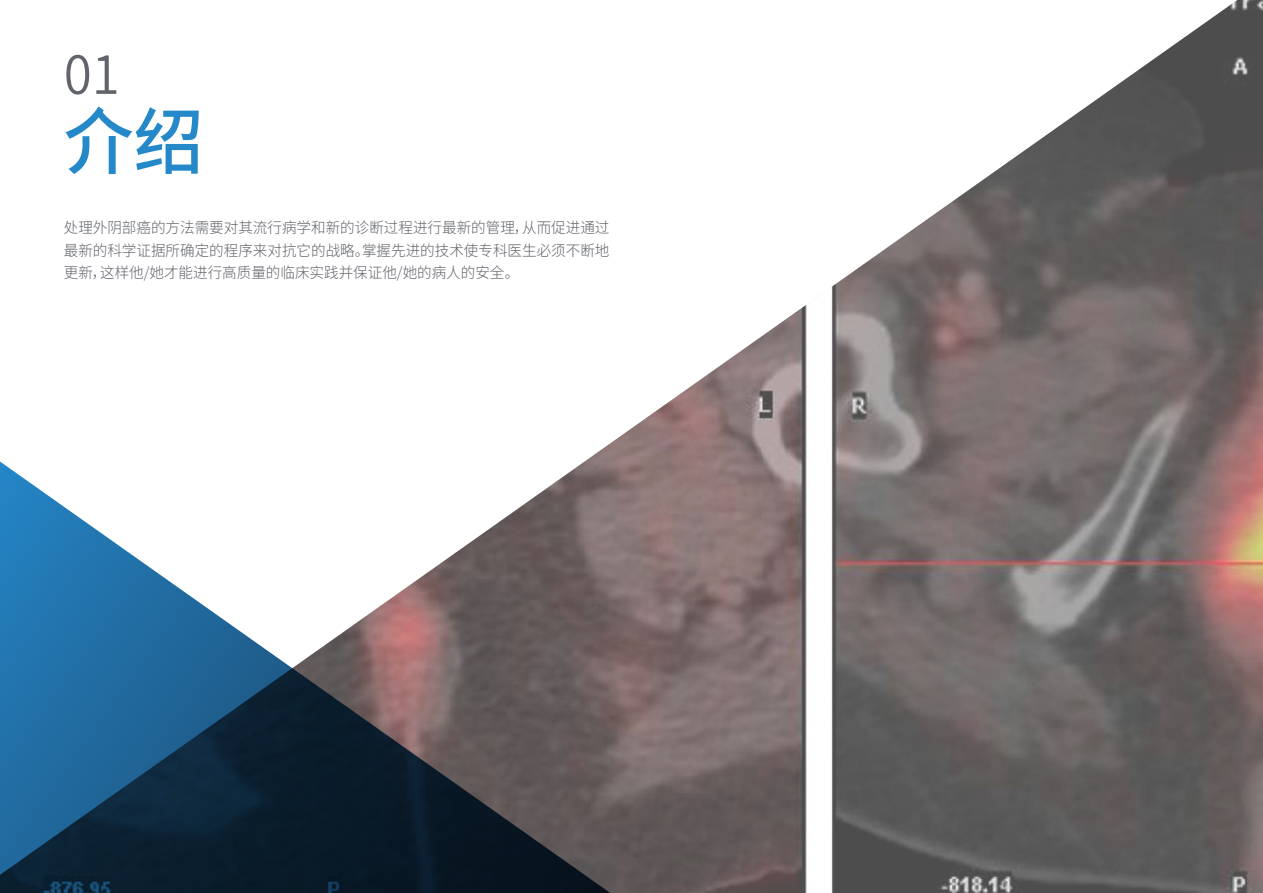
<style>
.page{position:relative;width:1263px;height:893px;background:#fff}
.page>*{position:absolute;margin:0;border:0;box-sizing:border-box;transform-origin:0 0}
.t1{font:500 72px "Source Han Sans CN";color:#2488c9}
.t2{font:52.5px "Source Han Sans CN";color:#61646a}
.t3{font:300 15px/22.5px "Source Han Sans CN";color:#61646a;text-align:justify}
</style>
<div class="page">
<img style="left:606px;top:0;width:657px;height:893px">
<svg style="left:0;top:446px;width:640px;height:447px"></svg>
<h2 class="t2" style="left:64px;top:45px;width:57px">01</h2>
<h1 class="t1" style="left:64px;top:101px;width:141px">介绍</h1>
<p class="t3" style="left:64px;top:217px;width:547px">处理外阴部癌的方法需要对其流行病学和新的诊断过程进行最新的管理，从而促进通过最新的科学证据所确定的程序来对抗它的战略。掌握先进的技术使专科医生必须不断地更新，这样他/她才能进行高质量的临床实践并保证他/她的病人的安全。</p>
</div>
